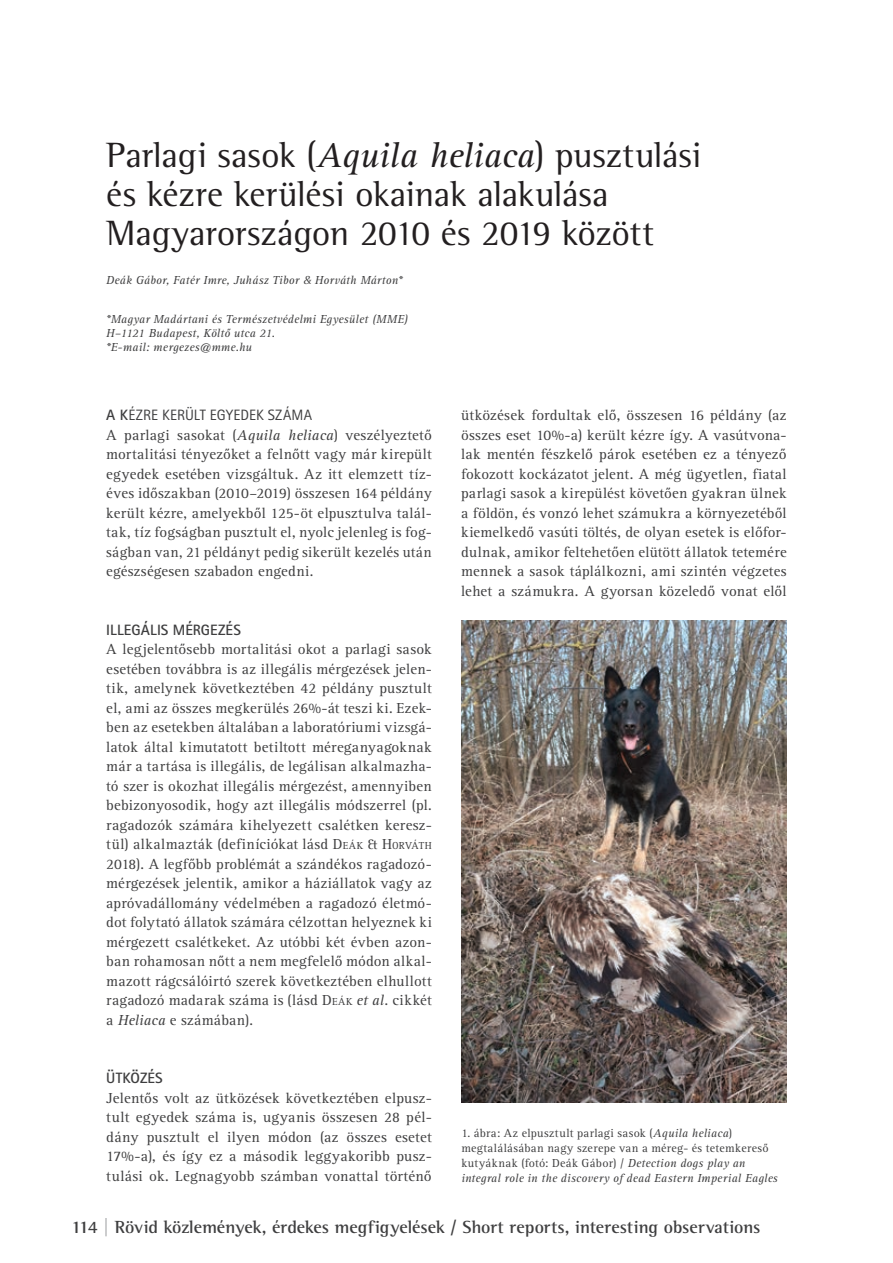
<style>
.page{position:relative;width:893px;height:1263px;background:#fff}
.page>*{position:absolute;margin:0;border:0;box-sizing:border-box;transform-origin:0 0}
.t1{font:36px/39px "Agfa Rotis Semi Serif";letter-spacing:-.01em;color:#231f20}
.t2{font:700 18px "Agfa Rotis Semi Serif";letter-spacing:-.005em;color:#3e3e3f}
.t3{font:15px/19.5px "Agfa Rotis Serif";letter-spacing:.015em;color:#3e3e3f;text-align:justify}
.t4{font:15px "Agfa Rotis Sans Serif";letter-spacing:.005em;color:#3e3e3f}
.t5{font:700 15px "Agfa Rotis Sans Serif";letter-spacing:.01em;color:#3e3e3f}
.t6{font:12px/15px "Agfa Rotis Serif";letter-spacing:.025em;color:#3e3e3f}
.t7{font:italic 12px/14.4px "Agfa Rotis Serif";letter-spacing:.015em;color:#3e3e3f}
.s1{font-family:"Agfa Rotis Serif";font-style:italic}
.s2{font-weight:700}
.s3{font-style:italic}
.s4{font-style:inherit}
.s5{font-size:10.5px}
.s6{color:#939598}
</style>
<div class="page">
<img style="left:461px;top:621px;width:326px;height:482px">
<h1 class="t1" style="left:106px;top:135px;width:596px">Parlagi sasok (<span class="s1">Aquila heliaca</span>) pusztulási és kézre kerülési okainak alakulása<br>Magyarországon 2010 és 2019 között</h1>
<p class="t7" style="left:106px;top:273px;width:297px">Deák Gábor, Fatér Imre, Juhász Tibor &amp; Horváth Márton*</p>
<p class="t7" style="left:106px;top:312px;width:303px">*Magyar Madártani és Természetvédelmi Egyesület (MME)<br>H–1121 Budapest, Költő utca 21.<br>*E-mail: mergezes@mme.hu</p>
<p class="t4" style="left:106px;top:406px;width:207px"><span class="s2">A K</span>ÉZRE KERÜLT EGYEDEK SZÁMA</p>
<p class="t3" style="left:106px;top:425px;width:327px">A parlagi sasokat (<span class="s3">Aquila heliaca</span>) veszélyeztető mortalitási tényezőket a felnőtt vagy már kirepült egyedek esetében vizsgáltuk. Az itt elemzett tíz&shy;éves időszakban (2010–2019) összesen 164 példány került kézre, amelyekből 125-öt elpusztulva talál&shy;tak, tíz fogságban pusztult el, nyolc jelenleg is fog&shy;ságban van, 21 példányt pedig sikerült kezelés után egészségesen szabadon engedni.</p>
<p class="t5" style="left:106px;top:620px;width:136px">ILLEGÁLIS MÉRGEZÉS</p>
<p class="t3" style="left:106px;top:640px;width:327px">A legjelentősebb mortalitási okot a parlagi sasok esetében továbbra is az illegális mérgezések jelen&shy;tik, amelynek következtében 42 példány pusztult el, ami az összes megkerülés 26%-át teszi ki. Ezek&shy;ben az esetekben általában a laboratóriumi vizsgá&shy;latok által kimutatott betiltott méreganyagoknak már a tartása is illegális, de legálisan alkalmazha&shy;tó szer is okozhat illegális mérgezést, amennyiben bebizonyosodik, hogy azt illegális módszerrel (pl. ragadozók számára kihelyezett csalétken keresz&shy;tül) alkalmazták (definíciókat lásd <span class="s4">D</span><span class="s5">EÁK</span> <span class="s4">&amp; H</span><span class="s5">ORVÁTH </span>2018). A legfőbb problémát a szándékos ragadozó&shy;mérgezések jelentik, amikor a háziállatok vagy az apróvadállomány védelmében a ragadozó életmó&shy;dot folytató állatok számára célzottan helyeznek ki mérgezett csalétkeket. Az utóbbi két évben azon&shy;ban rohamosan nőtt a nem megfelelő módon alkal&shy;mazott rágcsálóirtó szerek következtében elhullott ragadozó madarak száma is (lásd <span class="s4">D</span><span class="s5">EÁK</span> <span class="s3">et al.</span> cikkét a <span class="s3">Heliaca</span> e számában)<span class="s4">.</span></p>
<p class="t5" style="left:106px;top:1068px;width:58px">ÜTKÖZÉS</p>
<p class="t3" style="left:106px;top:1088px;width:327px">Jelentős volt az ütközések következtében elpusz&shy;tult egyedek száma is, ugyanis összesen 28 pél&shy;dány pusztult el ilyen módon (az összes esetet 17%-a), és így ez a második leggyakoribb pusz&shy;tulási ok. Legnagyobb számban vonattal történő</p>
<p class="t3" style="left:461px;top:406px;width:327px">ütközések fordultak elő, összesen 16 példány (az összes eset 10%-a) került kézre így. A vasútvona&shy;lak mentén fészkelő párok esetében ez a tényező fokozott kockázatot jelent. A még ügyetlen, fiatal parlagi sasok a kirepülést követően gyakran ülnek a földön, és vonzó lehet számukra a környezetéből kiemelkedő vasúti töltés, de olyan esetek is előfor&shy;dulnak, amikor feltehetően elütött állatok tetemére mennek a sasok táplálkozni, ami szintén végzetes lehet a számukra. A gyorsan közeledő vonat elől</p>
<p class="t6" style="left:461px;top:1126px;width:318px">1. ábra: Az elpusztult parlagi sasok (<span class="s3">Aquila heliaca</span>) megtalálásában nagy szerepe van a méreg- és tetemkereső kutyáknak (fotó: Deák Gábor) / <span class="s3">Detection dogs play an integral role in the discovery of dead Eastern Imperial Eagles</span></p>
<p class="t2" style="left:71px;top:1216px;width:691px">114 <span class="s6">|</span> Rövid közlemények, érdekes megfigyelések / Short reports, interesting observations</p>
</div>
